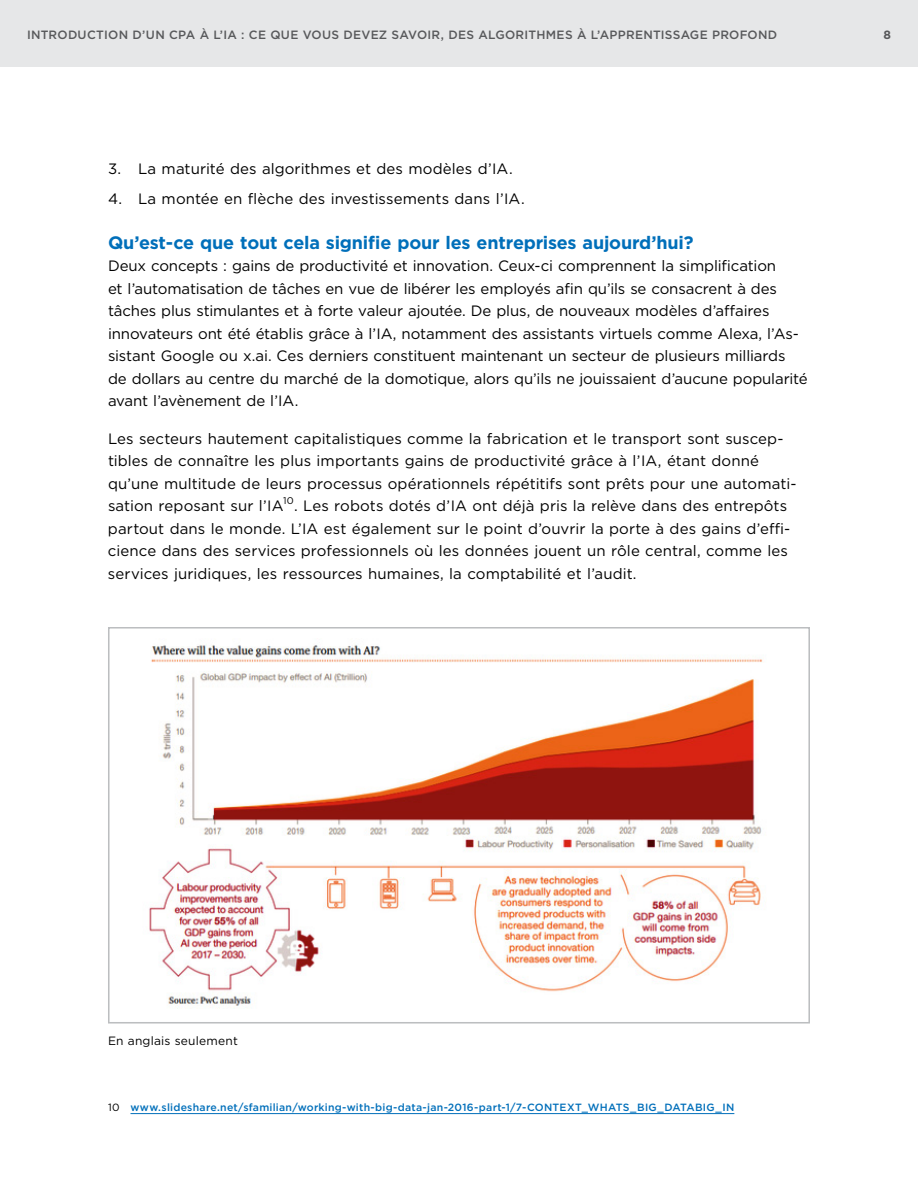
<style>
.page{position:relative;width:918px;height:1188px;background:#fff}
.page>*{position:absolute;margin:0;border:0;box-sizing:border-box;transform-origin:0 0}
.t1{font:700 18px "Gotham";letter-spacing:-.01em;color:#006fba}
.t2{font:15px/22.5px "Gotham";letter-spacing:-.005em;color:#000}
.t3{font:500 12px "Gotham";letter-spacing:.02em;color:#58595b}
.t4{font:12px "Gotham";letter-spacing:.015em;color:#000}
.t5{font:700 12px "Gotham";color:#58595b}
.t6{font:500 10.5px "Gotham";letter-spacing:.02em;color:#006fba}
.t7{font:9.75px "Gotham";color:#000}
.s1{font-weight:400;color:#000}
</style>
<div class="page">
<img style="left:149px;top:645px;width:614px;height:364px">
<div style="left:108px;top:627px;width:702px;height:397px;border:2px solid #bcbec0"></div>
<hr style="left:130px;top:1113px;width:604px;height:1px;background:#006fba">
<div style="left:0;top:0;width:918px;height:68px;background:#e6e7e8"></div>
<p class="t3" style="left:27px;top:26px;width:752px">INTRODUCTION D’UN CPA À L’IA : CE QUE VOUS DEVEZ SAVOIR, DES ALGORITHMES À L’APPRENTISSAGE PROFOND</p>
<p class="t5" style="left:883px;top:26px;width:9px">8</p>
<p class="t2" style="left:108px;top:157px;width:406px">3. La maturité des algorithmes et des modèles d’IA.</p>
<p class="t2" style="left:108px;top:187px;width:418px">4. La montée en flèche des investissements dans l’IA.</p>
<h3 class="t1" style="left:108px;top:231px;width:587px">Qu’est-ce que tout cela signifie pour les entreprises aujourd’hui?</h3>
<p class="t2" style="left:108px;top:255px;width:701px">Deux concepts : gains de productivité et innovation. Ceux-ci comprennent la simplification<br>et l’automatisation de tâches en vue de libérer les employés afin qu’ils se consacrent à des tâches plus stimulantes et à forte valeur ajoutée. De plus, de nouveaux modèles d’affaires innovateurs ont été établis grâce à l’IA, notamment des assistants virtuels comme Alexa, l’As&shy;sistant Google ou x.ai. Ces derniers constituent maintenant un secteur de plusieurs milliards de dollars au centre du marché de la domotique, alors qu’ils ne jouissaient d’aucune popularité avant l’avènement de l’IA.</p>
<p class="t2" style="left:108px;top:427px;width:690px">Les secteurs hautement capitalistiques comme la fabrication et le transport sont suscep&shy;tibles de connaître les plus importants gains de productivité grâce à l’IA, étant donné qu’une multitude de leurs processus opérationnels répétitifs sont prêts pour une automati&shy;sation reposant sur l’IA</p>
<p class="t7" style="left:283px;top:494px;width:12px">10</p>
<p class="t2" style="left:108px;top:495px;width:684px;text-indent:186px">. Les robots dotés d’IA ont déjà pris la relève dans des entrepôts partout dans le monde. L’IA est également sur le point d’ouvrir la porte à des gains d’effi&shy;cience dans des services professionnels où les données jouent un rôle central, comme les services juridiques, les ressources humaines, la comptabilité et l’audit.</p>
<p class="t4" style="left:108px;top:1033px;width:131px">En anglais seulement</p>
<p class="t6" style="left:108px;top:1100px;width:628px"><span class="s1">10</span> www.slideshare.net/sfamilian/working-with-big-data-jan-2016-part-1/7-CONTEXT_WHATS_BIG_DATABIG_IN</p>
</div>
